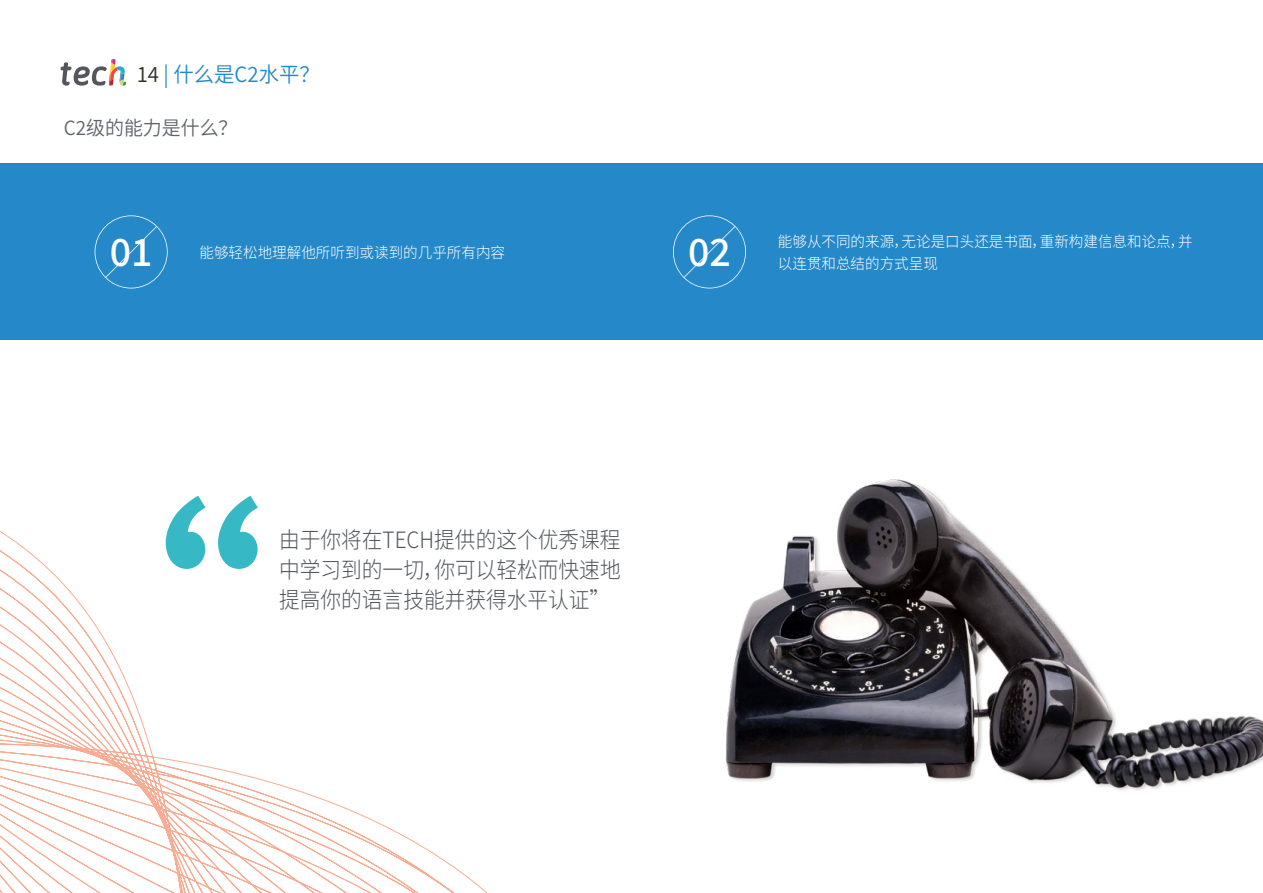
<style>
.page{position:relative;width:1263px;height:893px;background:#fff}
.page>*{position:absolute;margin:0;border:0;box-sizing:border-box;transform-origin:0 0}
.t1{font:500 37.5px "Source Han Sans CN";color:#fff}
.t2{font:300 22.5px/30px "Source Han Sans CN";color:#52555b;text-align:justify;scale:.92 1}
.t3{font:21px "Source Han Sans CN";color:#2488c9}
.t4{font:19.5px "Source Han Sans CN";color:#61646a}
.t5{font:300 15px "Source Han Sans CN";color:#fff}
.s1{color:#312e20}
</style>
<div class="page">
<svg style="left:61px;top:59px;width:65px;height:27px"></svg>
<svg style="left:0;top:530px;width:488px;height:363px"></svg>
<div style="left:0;top:164px;width:1263px;height:176px;background:#2488c9"></div>
<img style="left:725px;top:479px;width:538px;height:312px">
<svg style="left:95px;top:215px;width:73px;height:73px"></svg>
<svg style="left:673px;top:215px;width:73px;height:73px"></svg>
<svg style="left:166px;top:496px;width:92px;height:73px"></svg>
<h3 class="t3" style="left:137px;top:63px;width:185px"><span class="s1">14</span> | 什么是C2水平？</h3>
<h3 class="t4" style="left:64px;top:116px;width:175px">C2级的能力是什么？</h3>
<h1 class="t1" style="left:110px;top:232px;width:44px">01</h1>
<p class="t5" style="left:200px;top:244px;width:307px">能够轻松地理解他所听到或读到的几乎所有内容</p>
<h1 class="t1" style="left:688px;top:232px;width:44px">02</h1>
<p class="t5" style="left:778px;top:233px;width:416px">能够从不同的来源，无论是口头还是书面，重新构建信息和论点，并</p>
<p class="t5" style="left:778px;top:255px;width:162px">以连贯和总结的方式呈现</p>
<h2 class="t2" style="left:279px;top:525px;width:373px">由于你将在TECH提供的这个优秀课程中学习到的一切，你可以轻松而快速地提高你的语言技能并获得水平认证”</h2>
</div>
